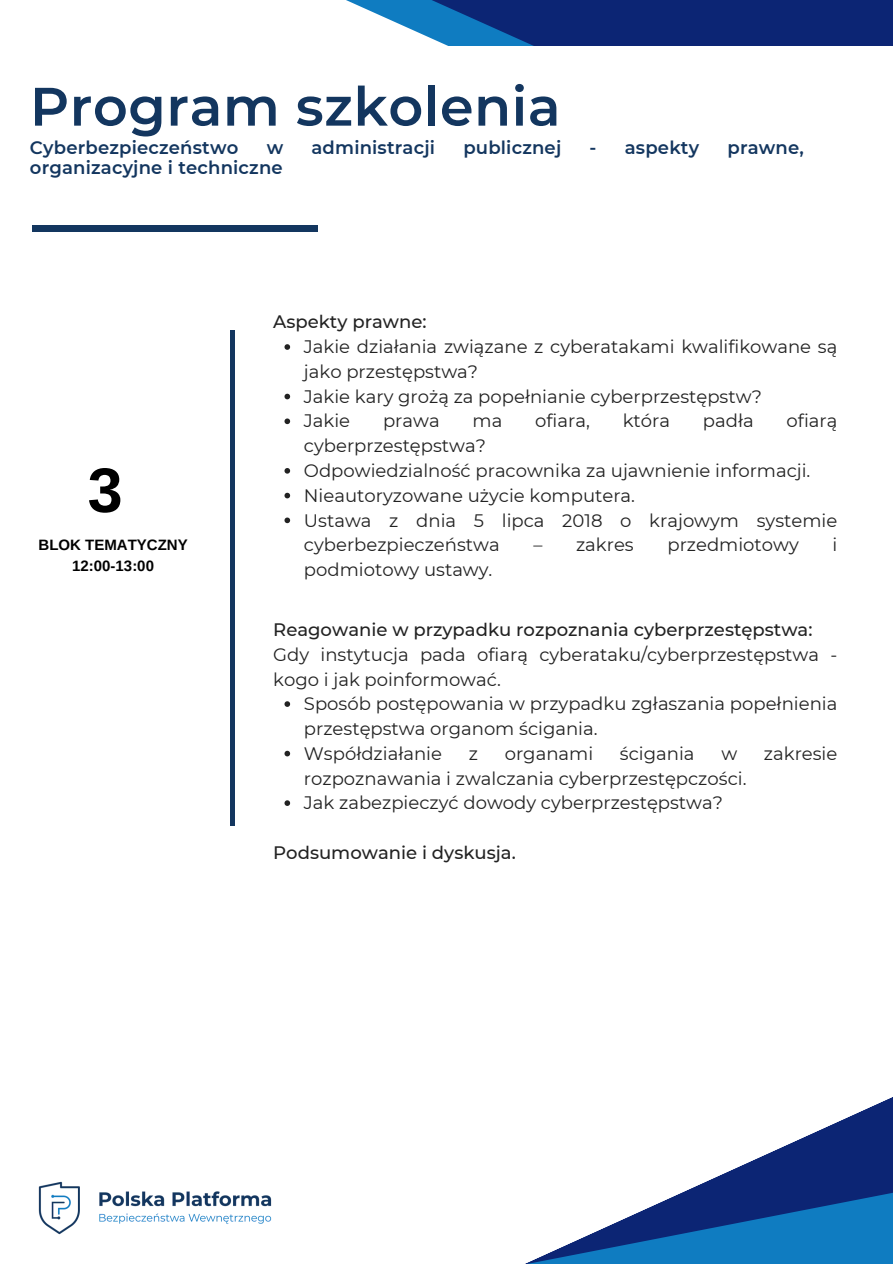
<style>
.page{position:relative;width:893px;height:1264px;background:#fff}
.page>*{position:absolute;margin:0;border:0;box-sizing:border-box;transform-origin:0 0}
.t1{font:700 63px "Arimo";color:#000}
.t2{font:600 54px "Montserrat";letter-spacing:.01em;color:#13365f}
.t3{font:18px/24.8px "Montserrat";color:#222}
.t4{font:500 18px "Montserrat";color:#222}
.t5{font:600 18px "Montserrat";letter-spacing:.01em;color:#13365f}
.t6{font:700 15px "Arimo";color:#000}
</style>
<div class="page">
<svg style="left:369px;top:0;width:523px;height:46px;background:#1a3f88"></svg>
<svg style="left:752px;top:1097px;width:140px;height:64px"></svg>
<svg style="left:527px;top:1161px;width:365px;height:102px"></svg>
<img style="left:38px;top:1181px;width:234px;height:54px">
<div style="left:32px;top:225px;width:286px;height:7px;background:#13365f"></div>
<svg style="left:284px;top:701px;width:6px;height:6px"></svg>
<svg style="left:284px;top:750px;width:6px;height:6px"></svg>
<svg style="left:284px;top:800px;width:6px;height:6px"></svg>
<svg style="left:284px;top:344px;width:6px;height:6px"></svg>
<svg style="left:284px;top:394px;width:6px;height:5px"></svg>
<svg style="left:284px;top:418px;width:6px;height:6px"></svg>
<svg style="left:284px;top:468px;width:6px;height:5px"></svg>
<svg style="left:284px;top:493px;width:6px;height:5px"></svg>
<svg style="left:284px;top:517px;width:6px;height:6px"></svg>
<hr style="left:231px;top:330px;width:4px;height:496px;background:#13365f">
<p class="t2" style="left:30px;top:73px;width:532px">Program szkolenia</p>
<p class="t5" style="left:30px;top:136px;width:210px">Cyberbezpieczeństwo</p>
<p class="t5" style="left:267px;top:136px;width:18px">w</p>
<p class="t5" style="left:311px;top:136px;width:125px">administracji</p>
<p class="t5" style="left:463px;top:136px;width:99px">publicznej</p>
<p class="t5" style="left:589px;top:136px;width:111px">- aspekty</p>
<p class="t5" style="left:727px;top:136px;width:78px">prawne,</p>
<p class="t5" style="left:30px;top:157px;width:254px">organizacyjne i techniczne</p>
<p class="t1" style="left:88px;top:455px;width:37px">3</p>
<p class="t6" style="left:39px;top:537px;width:151px">BLOK TEMATYCZNY</p>
<p class="t6" style="left:72px;top:557px;width:83px">12:00-13:00</p>
<p class="t4" style="left:273px;top:311px;width:155px">Aspekty prawne:</p>
<p class="t3" style="left:304px;top:334px;width:535px">Jakie działania związane z cyberatakami kwalifikowane są jako przestępstwa?</p>
<p class="t3" style="left:304px;top:384px;width:459px">Jakie kary grożą za popełnianie cyberprzestępstw?</p>
<p class="t3" style="left:304px;top:408px;width:48px">Jakie</p>
<p class="t3" style="left:383px;top:408px;width:58px">prawa</p>
<p class="t3" style="left:472px;top:408px;width:31px">ma</p>
<p class="t3" style="left:535px;top:408px;width:56px">ofiara,</p>
<p class="t3" style="left:622px;top:408px;width:49px">która</p>
<p class="t3" style="left:702px;top:408px;width:52px">padła</p>
<p class="t3" style="left:786px;top:408px;width:52px">ofiarą</p>
<p class="t3" style="left:304px;top:433px;width:183px">cyberprzestępstwa?</p>
<p class="t3" style="left:304px;top:458px;width:508px">Odpowiedzialność pracownika za ujawnienie informacji.</p>
<p class="t3" style="left:304px;top:483px;width:332px">Nieautoryzowane użycie komputera.</p>
<p class="t3" style="left:304px;top:507px;width:535px">Ustawa z dnia 5 lipca 2018 o krajowym systemie cyberbezpieczeństwa</p>
<p class="t3" style="left:533px;top:532px;width:102px">– zakres</p>
<p class="t3" style="left:667px;top:532px;width:133px">przedmiotowy</p>
<p class="t3" style="left:832px;top:532px;width:6px">i</p>
<p class="t3" style="left:304px;top:557px;width:190px">podmiotowy ustawy.</p>
<p class="t4" style="left:273px;top:618px;width:540px">Reagowanie w przypadku rozpoznania cyberprzestępstwa:</p>
<p class="t3" style="left:273px;top:642px;width:565px">Gdy instytucja pada ofiarą cyberataku/cyberprzestępstwa - kogo i jak poinformować.</p>
<p class="t3" style="left:304px;top:691px;width:535px">Sposób postępowania w przypadku zgłaszania popełnienia przestępstwa organom ścigania.</p>
<p class="t3" style="left:304px;top:741px;width:139px">Współdziałanie</p>
<p class="t3" style="left:468px;top:741px;width:11px">z</p>
<p class="t3" style="left:504px;top:741px;width:90px">organami</p>
<p class="t3" style="left:620px;top:741px;width:76px">ścigania</p>
<p class="t3" style="left:721px;top:741px;width:17px">w</p>
<p class="t3" style="left:763px;top:741px;width:75px">zakresie</p>
<p class="t3" style="left:304px;top:765px;width:444px">rozpoznawania i zwalczania cyberprzestępczości.</p>
<p class="t3" style="left:304px;top:790px;width:420px">Jak zabezpieczyć dowody cyberprzestępstwa?</p>
<p class="t4" style="left:273px;top:841px;width:244px">Podsumowanie i dyskusja.</p>
</div>
